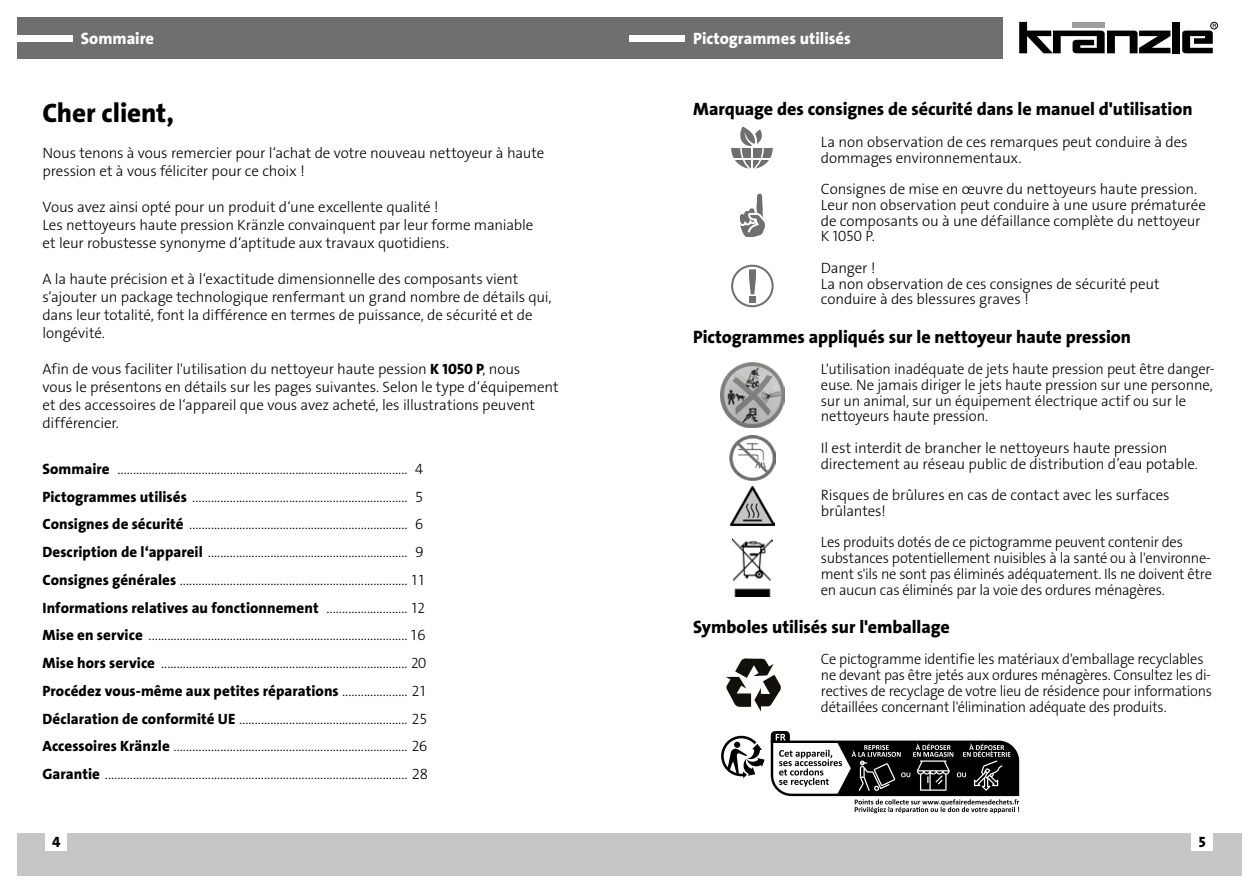
<style>
.page{position:relative;width:1259px;height:893px;background:#fff}
.page>*{position:absolute;margin:0;border:0;box-sizing:border-box;transform-origin:0 0}
.t1{font:27px "The Sans LP8 Ex Bld";letter-spacing:-.005em;color:#000}
.t2{font:18px "The Sans LP8 Ex Bld";letter-spacing:-.005em;color:#000}
.t3{font:16.5px "The Sans LP8 Ex Bld";color:#fff}
.t4{font:15px/15.8px "The Sans LP3 Lig";letter-spacing:-.01em;color:#000}
.t5{font:15px/15.8px "The Sans LP3 Lig";letter-spacing:-.01em;color:#000;scale:.96 1}
.t6{font:15px "The Sans LP8 Ex Bld";letter-spacing:.005em;color:#000}
.s1{font-family:"The Sans LP8 Ex Bld"}
.s2{font-family:"The Sans LP3 Lig"}
</style>
<div class="page">
<div style="left:629px;top:833px;width:613px;height:43px;background:#c6c6c6"></div>
<div style="left:17px;top:833px;width:612px;height:43px;background:#c6c6c6"></div>
<div style="left:1191px;top:833px;width:22px;height:18px;background:#fff"></div>
<div style="left:46px;top:833px;width:21px;height:18px;background:#fff"></div>
<div style="left:17px;top:17px;width:985px;height:41px;background:#706f6f"></div>
<div style="left:17px;top:35px;width:55px;height:6px;background:#fff"></div>
<div style="left:629px;top:35px;width:56px;height:6px;background:#fff"></div>
<svg style="left:1019px;top:22px;width:151px;height:31px"></svg>
<div style="left:1172px;top:22px;width:7px;height:31px;background:#000"></div>
<div style="left:1210px;top:22px;width:7px;height:7px;border:1px solid #000;border-radius:50%"></div>
<svg style="left:1182px;top:24px;width:34px;height:29px"></svg>
<img style="left:720px;top:363px;width:64px;height:64px">
<svg style="left:731px;top:126px;width:42px;height:43px"></svg>
<svg style="left:739px;top:194px;width:26px;height:42px"></svg>
<svg style="left:731px;top:265px;width:42px;height:42px"></svg>
<div style="left:749px;top:296px;width:6px;height:7px;background:#706f6f"></div>
<img style="left:729px;top:435px;width:46px;height:46px">
<img style="left:730px;top:487px;width:44px;height:38px">
<img style="left:732px;top:538px;width:40px;height:58px">
<svg style="left:726px;top:658px;width:55px;height:53px"></svg>
<svg style="left:721px;top:736px;width:43px;height:42px"></svg>
<svg style="left:771px;top:731px;width:248px;height:82px"></svg>
<p class="t3" style="left:81px;top:28px;width:75px">Sommaire</p>
<h1 class="t1" style="left:43px;top:96px;width:133px">Cher client,</h1>
<p class="t4" style="left:43px;top:144px;width:503px;line-height:18px">Nous tenons à vous remercier pour l‘achat de votre nouveau nettoyeur à haute pression et à vous féliciter pour ce choix !</p>
<p class="t4" style="left:43px;top:198px;width:492px;line-height:18px">Vous avez ainsi opté pour un produit d‘une excellente qualité !<br>Les nettoyeurs haute pression Kränzle convainquent par leur forme maniable et leur robustesse synonyme d‘aptitude aux travaux quotidiens.</p>
<p class="t4" style="left:43px;top:270px;width:511px;line-height:18px">A la haute précision et à l‘exactitude dimensionnelle des composants vient s‘ajouter un package technologique renfermant un grand nombre de détails qui, dans leur totalité, font la différence en termes de puissance, de sécurité et de longévité.</p>
<p class="t4" style="left:43px;top:360px;width:518px;line-height:18px">Afin de vous faciliter l'utilisation du nettoyeur haute pession <span class="s1">K 1050 P</span>, nous<br>vous le présentons en détails sur les pages suivantes. Selon le type d‘équipement et des accessoires de l‘appareil que vous avez acheté, les illustrations peuvent différencier.</p>
<p class="t4" style="left:43px;top:455px;width:383px;line-height:27.8px;text-align:justify"><span class="s1">Sommaire</span> ............................................................................................. 4<br><span class="s1">Pictogrammes utilisés</span> ..................................................................... 5<br><span class="s1">Consignes de sécurité</span> ...................................................................... 6<br><span class="s1">Description de l‘appareil</span> ................................................................ 9<br><span class="s1">Consignes générales</span> ......................................................................... 11</p>
<p class="t6" style="left:43px;top:598px;width:384px">Informations relatives au fonctionnement <span class="s2">.......................... 12</span></p>
<p class="t4" style="left:43px;top:621px;width:386px;line-height:27.8px"><span class="s1">Mise en service</span> ................................................................................... 16<br><span class="s1">Mise hors service</span> ............................................................................... 20</p>
<p class="t6" style="left:43px;top:681px;width:384px">Procédez vous-même aux petites réparations <span class="s2">..................... 21</span></p>
<p class="t4" style="left:43px;top:705px;width:387px;line-height:27.8px;text-align:justify"><span class="s1">Déclaration de conformité UE</span> ...................................................... 25<br><span class="s1">Accessoires Kränzle</span> ........................................................................... 26<br><span class="s1">Garantie</span> ................................................................................................. 28</p>
<p class="t3" style="left:693px;top:28px;width:159px">Pictogrammes utilisés</p>
<p class="t2" style="left:693px;top:98px;width:501px">Marquage des consignes de sécurité dans le manuel d'utilisation</p>
<p class="t4" style="left:821px;top:134px;width:368px">La non observation de ces remarques peut conduire à des dommages environnementaux.</p>
<p class="t4" style="left:821px;top:181px;width:386px">Consignes de mise en œuvre du nettoyeurs haute pression.<br>Leur non observation peut conduire à une usure prématurée de composants ou à une défaillance complète du nettoyeur K 1050 P.</p>
<p class="t4" style="left:821px;top:260px;width:340px">Danger !<br>La non observation de ces consignes de sécurité peut conduire à des blessures graves !</p>
<p class="t2" style="left:693px;top:325px;width:439px">Pictogrammes appliqués sur le nettoyeur haute pression</p>
<p class="t4" style="left:821px;top:361px;width:395px">L'utilisation inadéquate de jets haute pression peut être danger&shy;euse. Ne jamais diriger le jets haute pression sur une personne, sur un animal, sur un équipement électrique actif ou sur le nettoyeurs haute pression.</p>
<p class="t4" style="left:821px;top:440px;width:379px">Il est interdit de brancher le nettoyeurs haute pression directement au réseau public de distribution d’eau potable.</p>
<p class="t4" style="left:821px;top:487px;width:350px">Risques de brûlures en cas de contact avec les surfaces brûlantes!</p>
<p class="t4" style="left:821px;top:535px;width:393px">Les produits dotés de ce pictogramme peuvent contenir des substances potentiellement nuisibles à la santé ou à l'environne&shy;ment s'ils ne sont pas éliminés adéquatement. Ils ne doivent être en aucun cas éliminés par la voie des ordures ménagères.</p>
<p class="t2" style="left:693px;top:615px;width:258px">Symboles utilisés sur l'emballage</p>
<p class="t5" style="left:821px;top:652px;width:409px">Ce pictogramme identifie les matériaux d'emballage recyclables ne devant pas être jetés aux ordures ménagères. Consultez les di&shy;rectives de recyclage de votre lieu de résidence pour informations détaillées concernant l'élimination adéquate des produits.</p>
<p class="t6" style="left:52px;top:832px;width:10px">4</p>
<p class="t6" style="left:1198px;top:832px;width:8px">5</p>
</div>
